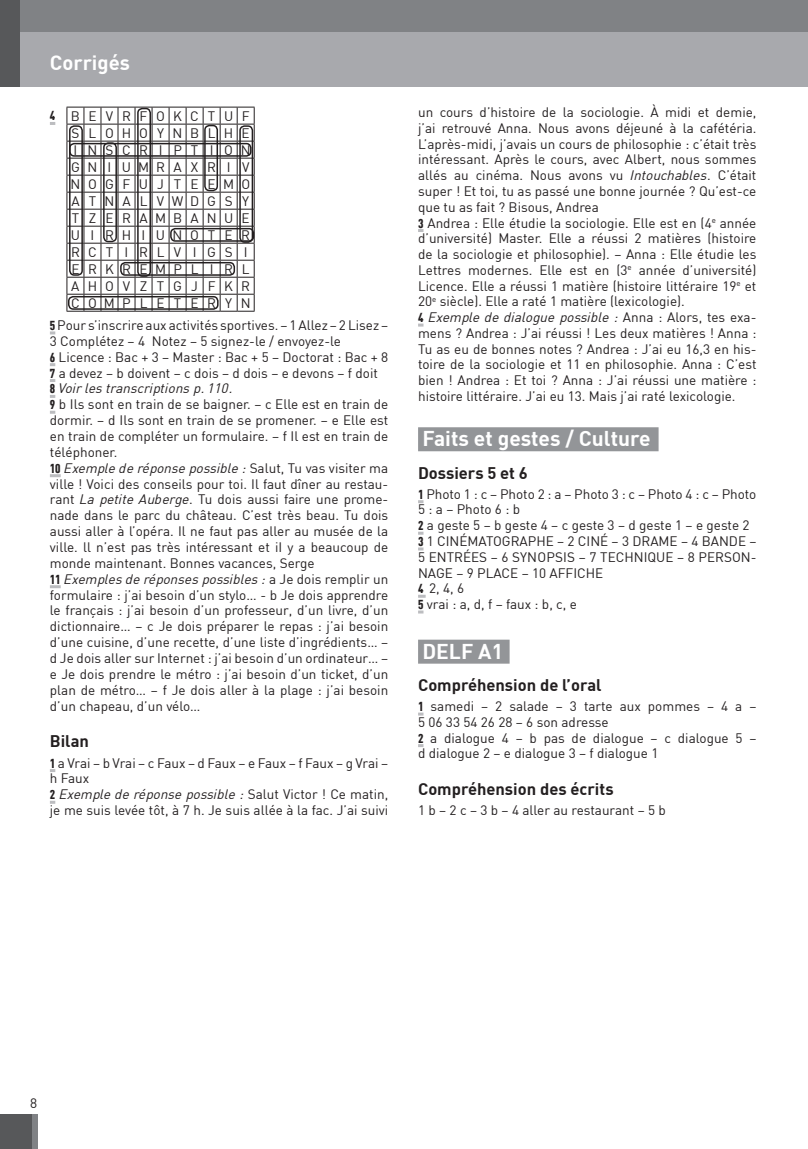
<style>
.page{position:relative;width:808px;height:1149px;background:#fff}
.page>*{position:absolute;margin:0;border:0;box-sizing:border-box;transform-origin:0 0}
.t1{font:700 21px "DIN";color:#fff}
.t2{font:700 20.25px "DIN";color:#fff}
.t3{font:700 16.5px "DIN";color:#231f20}
.t4{font:13.5px/15.8px "DIN";color:#231f20}
.t5{font:13.5px/17px "DIN";letter-spacing:.64em;color:#231f20}
.s1{font-family:"DIN Cond";font-weight:900;font-size:12.75px}
.s2{font-style:italic}
</style>
<div class="page">
<div style="left:0;top:0;width:807px;height:87px;background:#a8a9ad"></div>
<div style="left:0;top:0;width:807px;height:31px;background:#808285"></div>
<div style="left:0;top:0;width:20px;height:87px;background:#57585a"></div>
<div style="left:0;top:1114px;width:37px;height:35px;background:#57585a"></div>
<div style="left:32px;top:1114px;width:5px;height:35px;background:#808285"></div>
<svg style="left:50px;top:331px;width:5px;height:3px"></svg>
<svg style="left:50px;top:363px;width:5px;height:3px"></svg>
<svg style="left:50px;top:379px;width:5px;height:3px"></svg>
<svg style="left:50px;top:395px;width:5px;height:3px"></svg>
<svg style="left:50px;top:411px;width:5px;height:3px"></svg>
<svg style="left:50px;top:474px;width:11px;height:3px"></svg>
<svg style="left:50px;top:585px;width:11px;height:3px"></svg>
<svg style="left:50px;top:769px;width:5px;height:3px"></svg>
<svg style="left:50px;top:801px;width:5px;height:3px"></svg>
<svg style="left:66px;top:107px;width:189px;height:205px"></svg>
<svg style="left:50px;top:122px;width:5px;height:3px"></svg>
<svg style="left:418px;top:229px;width:5px;height:3px"></svg>
<svg style="left:418px;top:324px;width:5px;height:3px"></svg>
<div style="left:418px;top:427px;width:240px;height:24px;background:#939598"></div>
<svg style="left:418px;top:500px;width:5px;height:3px"></svg>
<svg style="left:418px;top:532px;width:5px;height:3px"></svg>
<svg style="left:418px;top:547px;width:5px;height:3px"></svg>
<svg style="left:418px;top:595px;width:7px;height:3px"></svg>
<svg style="left:418px;top:610px;width:5px;height:3px"></svg>
<div style="left:418px;top:640px;width:91px;height:24px;background:#939598"></div>
<svg style="left:418px;top:713px;width:5px;height:3px"></svg>
<svg style="left:418px;top:744px;width:5px;height:3px"></svg>
<div style="left:69px;top:143px;width:182px;height:14px;border:2px solid #231f20;border-radius:5px"></div>
<div style="left:170px;top:228px;width:84px;height:14px;border:2px solid #231f20;border-radius:5px"></div>
<div style="left:120px;top:262px;width:115px;height:14px;border:2px solid #231f20;border-radius:5px"></div>
<div style="left:68px;top:296px;width:150px;height:14px;border:2px solid #231f20;border-radius:5px"></div>
<div style="left:69px;top:125px;width:14px;height:151px;border:2px solid #231f20;border-radius:5px"></div>
<div style="left:103px;top:142px;width:14px;height:100px;border:2px solid #231f20;border-radius:5px"></div>
<div style="left:137px;top:108px;width:14px;height:169px;border:2px solid #231f20;border-radius:5px"></div>
<div style="left:204px;top:125px;width:14px;height:66px;border:2px solid #231f20;border-radius:5px"></div>
<div style="left:239px;top:125px;width:14px;height:118px;border:2px solid #231f20;border-radius:5px"></div>
<h2 class="t2" style="left:50px;top:50px;width:82px">Corrigés</h2>
<p class="t5" style="left:70px;top:107px;width:181px;text-indent:-21px"><span class="s1">4</span> BEVRFOKCTUF<br>SLOHOYNBLHE<br>INSCRIPT ION<br>GNIUMRAXR I V<br>NOGFUJTEEMO<br>ATNALVWDGSY<br>TZERAMBANUE<br>UI RHIUNOTER<br>RCTIRLVIGSI<br>ERKREMPL I RL<br>AHOVZTGJFKR<br>COMPLETERYN</p>
<p class="t4" style="left:50px;top:317px;width:340px"><span class="s1">5</span> Pour s’inscrire aux activités sportives. – 1 Allez – 2 Lisez – 3 Complétez – 4 Notez – 5 signez-le / envoyez-le<br><span class="s1">6</span> Licence : Bac + 3 – Master : Bac + 5 – Doctorat : Bac + 8<br><span class="s1">7</span> a devez – b doivent – c dois – d dois – e devons – f doit<br><span class="s1">8</span> <span class="s2">Voir les transcriptions p. 110.<br></span><span class="s1">9</span> b Ils sont en train de se baigner. – c Elle est en train de dormir. – d Ils sont en train de se promener. – e Elle est en train de compléter un formulaire. – f Il est en train de téléphoner.<br><span class="s1">10</span> <span class="s2">Exemple de réponse possible :</span> Salut, Tu vas visiter ma ville ! Voici des conseils pour toi. Il faut dîner au restau&shy;rant <span class="s2">La petite Auberge</span>. Tu dois aussi faire une prome&shy;nade dans le parc du château. C’est très beau. Tu dois aussi aller à l’opéra. Il ne faut pas aller au musée de la ville. ll n’est pas très intéressant et iI y a beaucoup de monde maintenant. Bonnes vacances, Serge<br><span class="s1">11</span> <span class="s2">Exemples de réponses possibles :</span> a Je dois remplir un formulaire : j’ai besoin d’un stylo… - b Je dois apprendre le français : j’ai besoin d’un professeur, d’un livre, d’un dictionnaire… – c Je dois préparer le repas : j’ai besoin d’une cuisine, d’une recette, d’une liste d’ingrédients… – d Je dois aller sur Internet : j’ai besoin d’un ordinateur… – e Je dois prendre le métro : j’ai besoin d’un ticket, d’un plan de métro… – f Je dois aller à la plage : j’ai besoin d’un chapeau, d’un vélo…</p>
<p class="t3" style="left:50px;top:731px;width:41px">Bilan</p>
<p class="t4" style="left:50px;top:754px;width:340px"><span class="s1">1</span> a Vrai – b Vrai – c Faux – d Faux – e Faux – f Faux – g Vrai – h Faux<br><span class="s1">2</span> <span class="s2">Exemple de réponse possible :</span> Salut Victor ! Ce matin, je me suis levée tôt, à 7 h. Je suis allée à la fac. J’ai suivi</p>
<p class="t4" style="left:418px;top:104px;width:340px">un cours d’histoire de la sociologie. À midi et demie, j’ai retrouvé Anna. Nous avons déjeuné à la cafétéria.<br>L’après-midi, j’avais un cours de philosophie : c’était très intéressant. Après le cours, avec Albert, nous sommes allés au cinéma. Nous avons vu <span class="s2">Intouchables</span>. C’était super ! Et toi, tu as passé une bonne journée ? Qu’est-ce que tu as fait ? Bisous, Andrea<br><span class="s1">3</span> Andrea : Elle étudie la sociologie. Elle est en (4<sup>e</sup> année d’université) Master. Elle a réussi 2 matières (histoire de la sociologie et philosophie). – Anna : Elle étudie les Lettres modernes. Elle est en (3<sup>e</sup> année d’université)<br>Licence. Elle a réussi 1 matière (histoire littéraire 19<sup>e</sup> et 20<sup>e</sup> siècle). Elle a raté 1 matière (lexicologie).<br><span class="s1">4</span> <span class="s2">Exemple de dialogue possible :</span> Anna : Alors, tes exa&shy;mens ? Andrea : J’ai réussi ! Les deux matières ! Anna :<br>Tu as eu de bonnes notes ? Andrea : J’ai eu 16,3 en his&shy;toire de la sociologie et 11 en philosophie. Anna : C’est bien ! Andrea : Et toi ? Anna : J’ai réussi une matière : histoire littéraire. J’ai eu 13. Mais j’ai raté lexicologie.</p>
<h1 class="t1" style="left:422px;top:425px;width:229px">Faits et gestes / Culture</h1>
<p class="t3" style="left:418px;top:462px;width:111px">Dossiers 5 et 6</p>
<p class="t4" style="left:418px;top:486px;width:340px"><span class="s1">1</span> Photo 1 : c – Photo 2 : a – Photo 3 : c – Photo 4 : c – Photo 5 : a – Photo 6 : b<br><span class="s1">2</span> a geste 5 – b geste 4 – c geste 3 – d geste 1 – e geste 2<br><span class="s1">3</span> 1 CINÉMATOGRAPHE – 2 CINÉ – 3 DRAME – 4 BANDE – 5 ENTRÉES – 6 synopsis</p>
<p class="t4" style="left:418px;top:549px;width:340px;text-indent:161px">– 7 TECHNIQUE – 8 PERSON-<br>NAGE – 9 PLACE – 10 AFFICHE<br><span class="s1">4</span> 2, 4, 6<br><span class="s1">5</span> vrai : a, d, f – faux : b, c, e</p>
<h1 class="t1" style="left:422px;top:637px;width:82px">DELF A1</h1>
<p class="t3" style="left:418px;top:674px;width:185px">Compréhension de l’oral</p>
<p class="t4" style="left:418px;top:698px;width:340px"><span class="s1">1</span> samedi – 2 salade – 3 tarte aux pommes – 4 a – 5 06 33 54 26 28 – 6 son adresse<br><span class="s1">2</span> a dialogue 4 – b pas de dialogue – c dialogue 5 – d dialogue 2 – e dialogue 3 – f dialogue 1</p>
<p class="t3" style="left:418px;top:778px;width:197px">Compréhension des écrits</p>
<p class="t4" style="left:418px;top:802px;width:249px">1 b – 2 c – 3 b – 4 aller au restaurant – 5 b</p>
<p class="t4" style="left:30px;top:1095px;width:9px">8</p>
</div>
